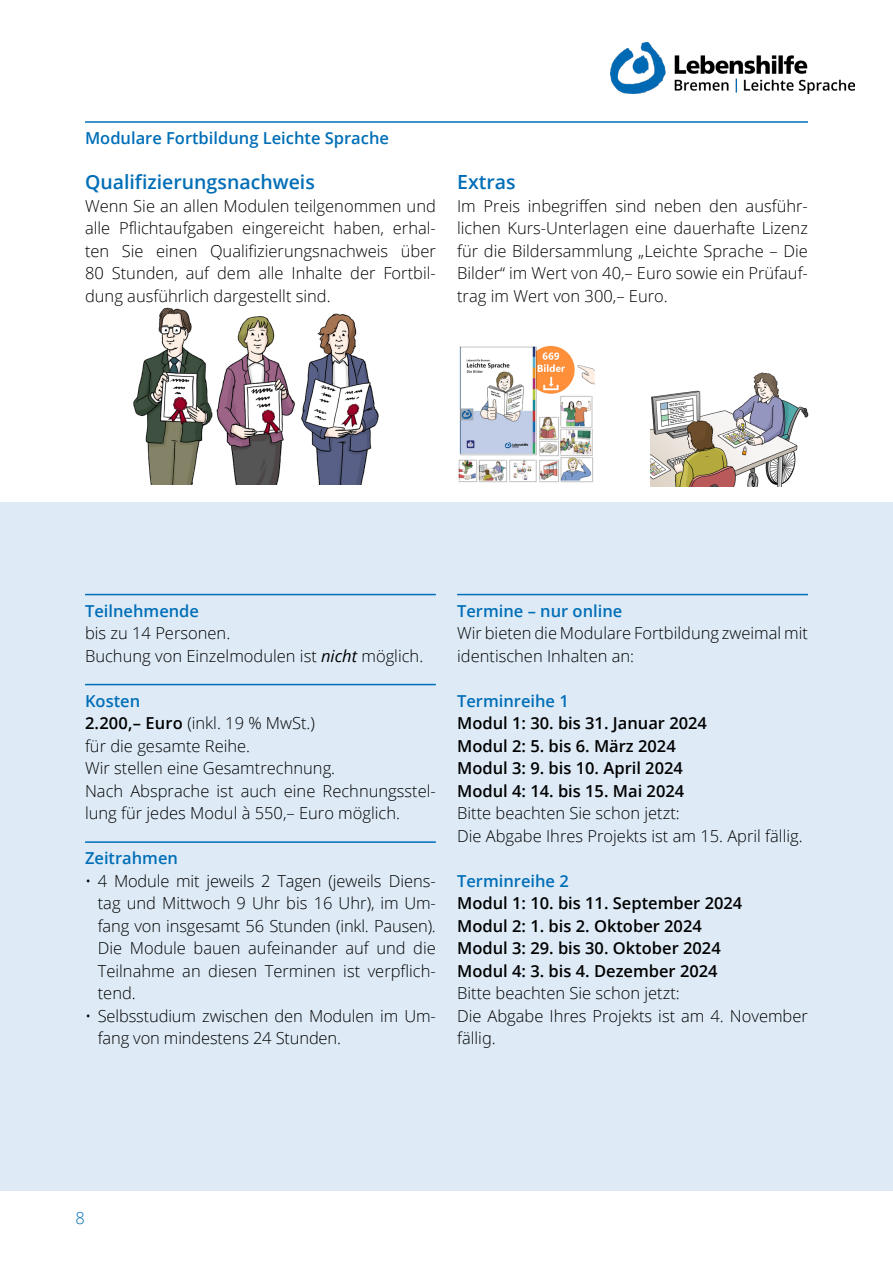
<style>
.page{position:relative;width:893px;height:1263px;background:#fff}
.page>*{position:absolute;margin:0;border:0;box-sizing:border-box;transform-origin:0 0}
.t1{font:600 19.5px "Open Sans";color:#006eb7}
.t2{font:300 16.5px/22.5px "Open Sans";color:#000}
.t3{font:600 16.5px/22.5px "Open Sans";color:#000}
.t4{font:600 16.5px "Open Sans";color:#006eb7}
.t5{font:300 16.5px "Open Sans";color:#006eb7}
.s1{font-weight:400;font-style:italic}
.s2{font-weight:600;color:#006eb7}
.s3{font-weight:600}
</style>
<div class="page">
<img style="left:610px;top:42px;width:245px;height:52px">
<div style="left:0;top:502px;width:893px;height:689px;background:#deebf7"></div>
<hr style="left:85px;top:121px;width:723px;height:2px;background:#006eb7">
<img style="left:651px;top:372px;width:157px;height:114px">
<img style="left:458px;top:345px;width:137px;height:138px">
<hr style="left:85px;top:594px;width:351px;height:1px;background:#006eb7">
<hr style="left:85px;top:684px;width:351px;height:1px;background:#006eb7">
<hr style="left:85px;top:841px;width:351px;height:2px;background:#006eb7">
<hr style="left:457px;top:594px;width:351px;height:1px;background:#006eb7">
<img style="left:133px;top:307px;width:246px;height:177px">
<p class="t4" style="left:85px;top:127px;width:305px">Modulare Fortbildung Leichte Sprache</p>
<p class="t1" style="left:85px;top:169px;width:231px">Qualifizierungsnachweis</p>
<p class="t2" style="left:85px;top:194px;width:352px;text-align:justify">Wenn Sie an allen Modulen teilgenommen und alle Pflichtaufgaben eingereicht haben, erhal&shy;ten Sie einen Qualifizierungsnachweis über 80 Stunden, auf dem alle Inhalte der Fortbil&shy;dung ausführlich dargestellt sind.</p>
<p class="t1" style="left:457px;top:169px;width:60px">Extras</p>
<p class="t2" style="left:457px;top:194px;width:352px;text-align:justify">Im Preis inbegriffen sind neben den ausführ&shy;lichen Kurs-Unterlagen eine dauerhafte Lizenz für die Bildersammlung „Leichte Sprache – Die Bilder“ im Wert von 40,– Euro sowie ein Prüfauf&shy;trag im Wert von 300,– Euro.</p>
<p class="t4" style="left:85px;top:599px;width:116px">Teilnehmende</p>
<p class="t2" style="left:85px;top:621px;width:340px">bis zu 14 Personen.<br>Buchung von Einzelmodulen ist <span class="s1">nicht</span> möglich.</p>
<p class="t2" style="left:85px;top:689px;width:352px"><span class="s2">Kosten<br></span><span class="s3">2.200,– Euro</span> (inkl. 19 % MwSt.)<br>für die gesamte Reihe.<br>Wir stellen eine Gesamtrechnung.<br>Nach Absprache ist auch eine Rechnungsstel&shy;lung für jedes Modul à 550,– Euro möglich.</p>
<p class="t4" style="left:85px;top:847px;width:94px">Zeitrahmen</p>
<p class="t2" style="left:98px;top:869px;width:340px;text-align:justify;text-indent:-13px">• 4 Module mit jeweils 2 Tagen (jeweils Diens&shy;tag und Mittwoch 9 Uhr bis 16 Uhr), im Um&shy;fang von insgesamt 56 Stunden (inkl. Pausen).<br>Die Module bauen aufeinander auf und die Teilnahme an diesen Terminen ist verpflich&shy;tend.</p>
<p class="t2" style="left:98px;top:1004px;width:340px;text-indent:-13px">• Selbsstudium zwischen den Modulen im Um&shy;fang von mindestens 24 Stunden.</p>
<p class="t4" style="left:457px;top:599px;width:167px">Termine – nur online</p>
<p class="t2" style="left:457px;top:621px;width:352px">Wir bieten die Modulare Fortbildung zweimal mit identischen Inhalten an:</p>
<p class="t4" style="left:457px;top:689px;width:113px">Terminreihe 1</p>
<p class="t3" style="left:457px;top:711px;width:251px">Modul 1: 30. bis 31. Januar 2024<br>Modul 2: 5. bis 6. März 2024<br>Modul 3: 9. bis 10. April 2024<br>Modul 4: 14. bis 15. Mai 2024</p>
<p class="t2" style="left:457px;top:801px;width:347px">Bitte beachten Sie schon jetzt:<br>Die Abgabe Ihres Projekts ist am 15. April fällig.</p>
<p class="t4" style="left:457px;top:869px;width:113px">Terminreihe 2</p>
<p class="t3" style="left:457px;top:891px;width:287px">Modul 1: 10. bis 11. September 2024<br>Modul 2: 1. bis 2. Oktober 2024<br>Modul 3: 29. bis 30. Oktober 2024<br>Modul 4: 3. bis 4. Dezember 2024</p>
<p class="t2" style="left:457px;top:981px;width:352px">Bitte beachten Sie schon jetzt:<br>Die Abgabe Ihres Projekts ist am 4. November fällig.</p>
<p class="t5" style="left:76px;top:1207px;width:11px">8</p>
</div>
